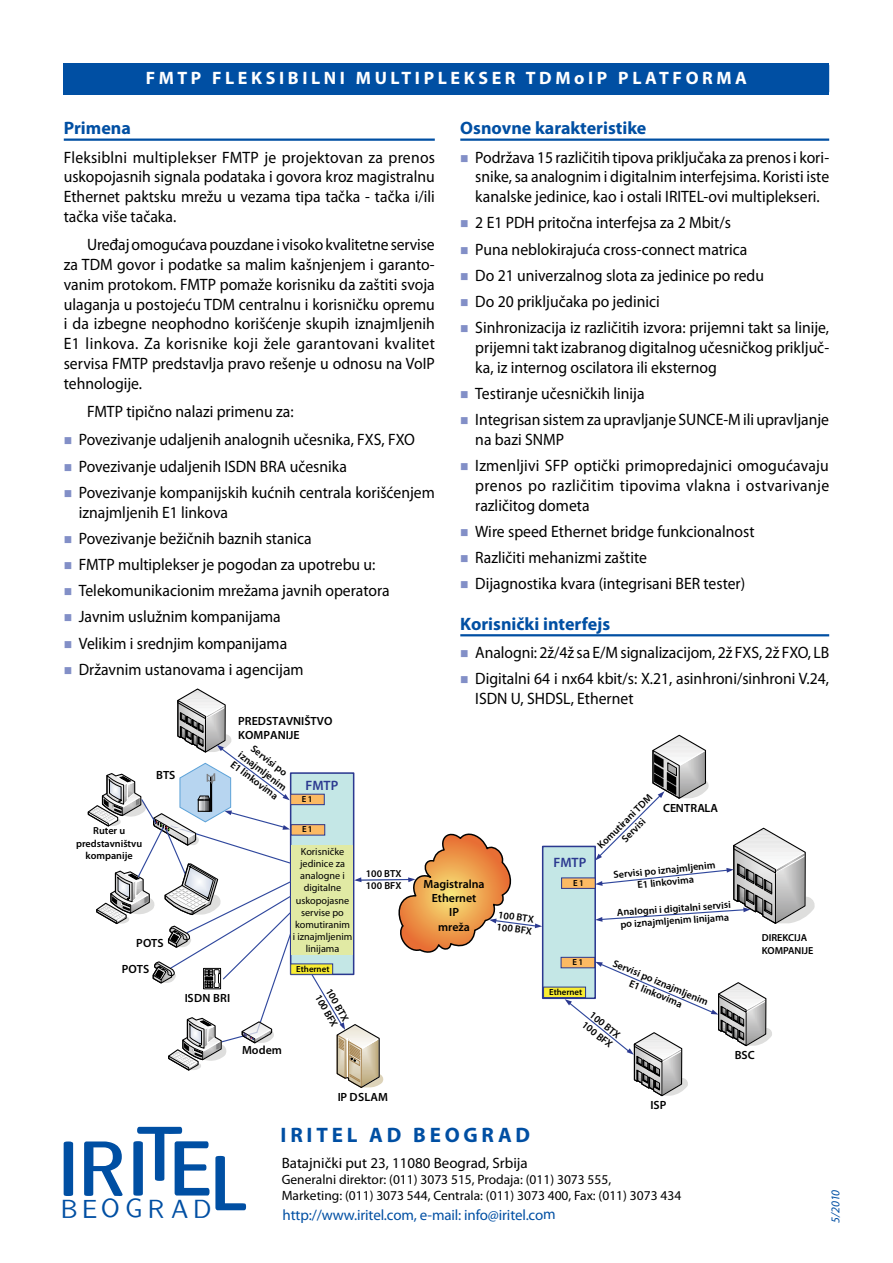
<style>
.page{position:relative;width:893px;height:1263px;background:#fff}
.page>*{position:absolute;margin:0;border:0;box-sizing:border-box;transform-origin:0 0}
.t1{font:81px "CMSSDC10";color:#004fa3}
.t2{font:27px "CMSS10";letter-spacing:.46em;color:#004fa3}
.t3{font:700 21px "Myriad Pro";letter-spacing:.18em;color:#004fa3}
.t4{font:700 18px "Myriad Pro";color:#004fa3}
.t5{font:700 18px "Myriad Pro";letter-spacing:.2em;color:#fff}
.t6{font:16.5px/26.2px "Myriad Pro";color:#000;scale:.95 1}
.t7{font:16.5px/19.8px "Myriad Pro";letter-spacing:.025em;color:#000;scale:.95 1}
.t8{font:15px "Myriad Pro";letter-spacing:-.01em;color:#004fa3}
.t9{font:15px "Myriad Pro";color:#000}
.t10{font:600 13.65px "Myriad Pro";color:#2b3990}
.t11{font:13.5px/16.2px "Myriad Pro";color:#000}
.t12{font:italic 12px "Myriad Pro";color:#004fa3}
.t13{font:600 11.85px/14.2px "Myriad Pro";color:#000}
.t14{font:600 10.2px/12.3px "Myriad Pro";color:#000}
.t15{font:10.2px/12.3px "Myriad Pro";color:#000;text-align:center}
.t16{font:600 8.85px "Myriad Pro";letter-spacing:.005em;color:#000}
</style>
<div class="page">
<div style="left:64px;top:64px;width:765px;height:31px;background:#004fa3"></div>
<hr style="left:460px;top:139px;width:369px;height:2px;background:#004fa3">
<hr style="left:460px;top:634px;width:369px;height:2px;background:#004fa3">
<hr style="left:64px;top:139px;width:371px;height:2px;background:#004fa3">
<div style="left:291px;top:773px;width:63px;height:201px;background:#c4e7e6"></div>
<div style="left:290px;top:772px;width:64px;height:203px;border:2px solid #2b3990"></div>
<div style="left:291px;top:794px;width:33px;height:11px;background:#fcba63"></div>
<div style="left:290px;top:794px;width:35px;height:11px;border:1px solid #2b3990"></div>
<div style="left:291px;top:964px;width:42px;height:10px;background:#f9ed32"></div>
<div style="left:290px;top:963px;width:43px;height:12px;border:1px solid #2b3990"></div>
<div style="left:543px;top:846px;width:52px;height:152px;background:#c4e7e6"></div>
<div style="left:542px;top:846px;width:54px;height:153px;border:2px solid #2b3990"></div>
<div style="left:562px;top:878px;width:33px;height:10px;background:#fcba63"></div>
<div style="left:561px;top:877px;width:35px;height:12px;border:1px solid #2b3990"></div>
<svg style="left:595px;top:734px;width:220px;height:191px"></svg>
<div style="left:292px;top:846px;width:61px;height:109px;background:#e1eaa4"></div>
<div style="left:561px;top:957px;width:34px;height:11px;background:#fcba63"></div>
<div style="left:561px;top:957px;width:34px;height:11px;border:1px solid #2b3990"></div>
<svg style="left:354px;top:832px;width:188px;height:122px"></svg>
<svg style="left:87px;top:688px;width:205px;height:383px"></svg>
<svg style="left:311px;top:973px;width:73px;height:115px"></svg>
<div style="left:291px;top:825px;width:34px;height:10px;background:#fcba63"></div>
<div style="left:291px;top:824px;width:34px;height:11px;border:1px solid #2b3990"></div>
<svg style="left:565px;top:962px;width:207px;height:135px"></svg>
<div style="left:544px;top:987px;width:42px;height:10px;background:#f9ed32"></div>
<div style="left:543px;top:987px;width:43px;height:11px;border:1px solid #2b3990"></div>
<p class="t5" style="left:146px;top:66px;width:603px">FMTP FLEKSIBILNI MULTIPLEKSER TDMoIP PLATFORMA</p>
<p class="t4" style="left:64px;top:116px;width:69px">Primena</p>
<p class="t6" style="left:64px;top:147px;width:392px;line-height:19.8px;text-align:justify">Fleksiblni multiplekser FMTP je projektovan za prenos uskopojasnih signala podataka i govora kroz magistralnu Ethernet paktsku mrežu u vezama tipa tačka - tačka i/ili tačka više tačaka.</p>
<p class="t6" style="left:64px;top:235px;width:392px;line-height:19.8px;text-align:justify;text-indent:23px">Uređaj omogućava pouzdane i visoko kvalitetne servise za TDM govor i podatke sa malim kašnjenjem i garanto&shy;vanim protokom. FMTP pomaže korisniku da zaštiti svoja ulaganja u postojeću TDM centralnu i korisničku opremu i da izbegne neophodno korišćenje skupih iznajmljenih E1 linkova. Za korisnike koji žele garantovani kvalitet servisa FMTP predstavlja pravo rešenje u odnosu na VoIP tehnologije.</p>
<p class="t6" style="left:79px;top:397px;width:355px;line-height:28.2px;text-indent:8px">FMTP tipično nalazi primenu za:<br>Povezivanje udaljenih analognih učesnika, FXS, FXO</p>
<p class="t6" style="left:79px;top:453px;width:376px">Povezivanje udaljenih ISDN BRA učesnika<br>Povezivanje kompanijskih kućnih centrala korišćenjem</p>
<p class="t6" style="left:79px;top:499px;width:329px">iznajmljenih E1 linkova<br>Povezivanje bežičnih baznih stanica<br>FMTP multiplekser je pogodan za upotrebu u:<br>Telekomunikacionim mrežama javnih operatora Javnim uslužnim kompanijama<br>Velikim i srednjim kompanijama<br>Državnim ustanovama i agencijam</p>
<p class="t4" style="left:460px;top:116px;width:188px">Osnovne karakteristike</p>
<p class="t6" style="left:475px;top:147px;width:374px;line-height:19.8px;text-align:justify">Podržava 15 različitih tipova priključaka za prenos i kori&shy;snike, sa analognim i digitalnim interfejsima. Koristi iste kanalske jedinice, kao i ostali IRITEL-ovi multiplekseri.</p>
<p class="t6" style="left:475px;top:209px;width:374px">2 E1 PDH pritočna interfejsa za 2 Mbit/s<br>Puna neblokirajuća cross-connect matrica<br>Do 21 univerzalnog slota za jedinice po redu<br>Do 20 priključaka po jedinici<br>Sinhronizacija iz različitih izvora: prijemni takt sa linije,</p>
<p class="t6" style="left:475px;top:337px;width:374px;line-height:19.8px">prijemni takt izabranog digitalnog učesničkog priključ&shy;ka, iz internog oscilatora ili eksternog</p>
<p class="t6" style="left:475px;top:380px;width:374px">Testiranje učesničkih linija<br>Integrisan sistem za upravljanje SUNCE-M ili upravljanje</p>
<p class="t6" style="left:475px;top:426px;width:374px">na bazi SNMP<br>Izmenljivi SFP optički primopredajnici omogućavaju</p>
<p class="t7" style="left:475px;top:475px;width:374px">prenos po različitim tipovima vlakna i ostvarivanje različitog dometa</p>
<p class="t6" style="left:475px;top:518px;width:295px">Wire speed Ethernet bridge funkcionalnost<br>Različiti mehanizmi zaštite<br>Dijagnostika kvara (integrisani BER tester)</p>
<p class="t4" style="left:460px;top:612px;width:152px">Korisnički interfejs</p>
<p class="t6" style="left:475px;top:639px;width:374px">Analogni: 2ž/4ž sa E/M signalizacijom, 2ž FXS, 2ž FXO, LB<br>Digitalni 64 i nx64 kbit/s: X.21, asinhroni/sinhroni V.24,</p>
<p class="t6" style="left:475px;top:685px;width:168px">ISDN U, SHDSL, Ethernet</p>
<p class="t13" style="left:156px;top:767px;width:21px">BTS</p>
<p class="t14" style="left:76px;top:824px;width:68px;text-align:center">Ruter u predstavništvu kompanije</p>
<p class="t13" style="left:136px;top:936px;width:29px">POTS</p>
<p class="t13" style="left:122px;top:962px;width:29px">POTS</p>
<p class="t13" style="left:238px;top:713px;width:96px">PREDSTAVNIŠTVO<br>KOMPANIJE</p>
<p class="t14" style="left:250px;top:738px;width:60px;text-align:center;rotate:37deg">Servisi po iznajmljenim<br>E1 linkovima</p>
<p class="t10" style="left:306px;top:776px;width:34px">FMTP</p>
<p class="t16" style="left:302px;top:793px;width:12px">E1</p>
<p class="t16" style="left:302px;top:824px;width:12px">E1</p>
<p class="t15" style="left:293px;top:845px;width:61px">Korisničke jedinice za analogne i digitalne uskopojasne servise po komutiranim i iznajmljenim linijama</p>
<p class="t13" style="left:185px;top:990px;width:47px">ISDN BRI</p>
<p class="t13" style="left:242px;top:1042px;width:41px">Modem</p>
<p class="t16" style="left:296px;top:963px;width:35px">Ethernet</p>
<p class="t14" style="left:334px;top:986px;width:36px;rotate:60deg">100 BTX<br>100 BFX</p>
<p class="t14" style="left:366px;top:867px;width:37px">100 BTX<br>100 BFX</p>
<p class="t13" style="left:423px;top:876px;width:63px;text-align:center">Magistralna<br>Ethernet<br>IP<br>mreža</p>
<p class="t14" style="left:499px;top:908px;width:36px;rotate:8deg">100 BTX<br>100 BFX</p>
<p class="t10" style="left:553px;top:853px;width:34px">FMTP</p>
<p class="t16" style="left:573px;top:877px;width:12px">E1</p>
<p class="t14" style="left:595px;top:842px;width:74px;text-align:center;rotate:-45deg">Komutirani TDM<br>Servisi</p>
<p class="t13" style="left:663px;top:801px;width:56px">CENTRALA</p>
<p class="t14" style="left:613px;top:869px;width:104px;text-align:center;rotate:-6deg">Servisi po iznajmljenim<br>E1 linkovima</p>
<p class="t14" style="left:617px;top:906px;width:115px;rotate:-4deg">Analogni i digitalni servisi po iznajmljenim linijama</p>
<p class="t16" style="left:572px;top:957px;width:12px">E1</p>
<p class="t16" style="left:549px;top:986px;width:35px">Ethernet</p>
<p class="t14" style="left:616px;top:956px;width:104px;text-align:center;rotate:23deg">Servisi po iznajmljenim<br>E1 linkovima</p>
<p class="t14" style="left:595px;top:1009px;width:36px;rotate:39deg">100 BTX<br>100 BFX</p>
<p class="t13" style="left:735px;top:1048px;width:22px">BSC</p>
<p class="t14" style="left:762px;top:932px;width:53px">DIREKCIJA<br>KOMPANIJE</p>
<h1 class="t1" style="left:57px;top:1135px;width:142px">IR ITE</h1>
<h2 class="t2" style="left:61px;top:1198px;width:144px">BEOGRAD</h2>
<h1 class="t1" style="left:209px;top:1150px;width:31px">L</h1>
<p class="t13" style="left:338px;top:1090px;width:52px">IP DSLAM</p>
<p class="t13" style="left:650px;top:1098px;width:17px">ISP</p>
<p class="t3" style="left:281px;top:1121px;width:251px">IRITEL AD BEOGRAD</p>
<p class="t9" style="left:282px;top:1153px;width:248px">Batajnički put 23, 11080 Beograd, Srbija</p>
<p class="t11" style="left:282px;top:1171px;width:401px">Generalni direktor: (011) 3073 515, Prodaja: (011) 3073 555,<br>Marketing: (011) 3073 544, Centrala: (011) 3073 400, Fax: (011) 3073 434</p>
<p class="t8" style="left:283px;top:1205px;width:275px">http://www.iritel.com, e-mail: info@iritel.com</p>
<p class="t12" style="left:828px;top:1223px;width:35px;rotate:-90deg">5/2010</p>
</div>
